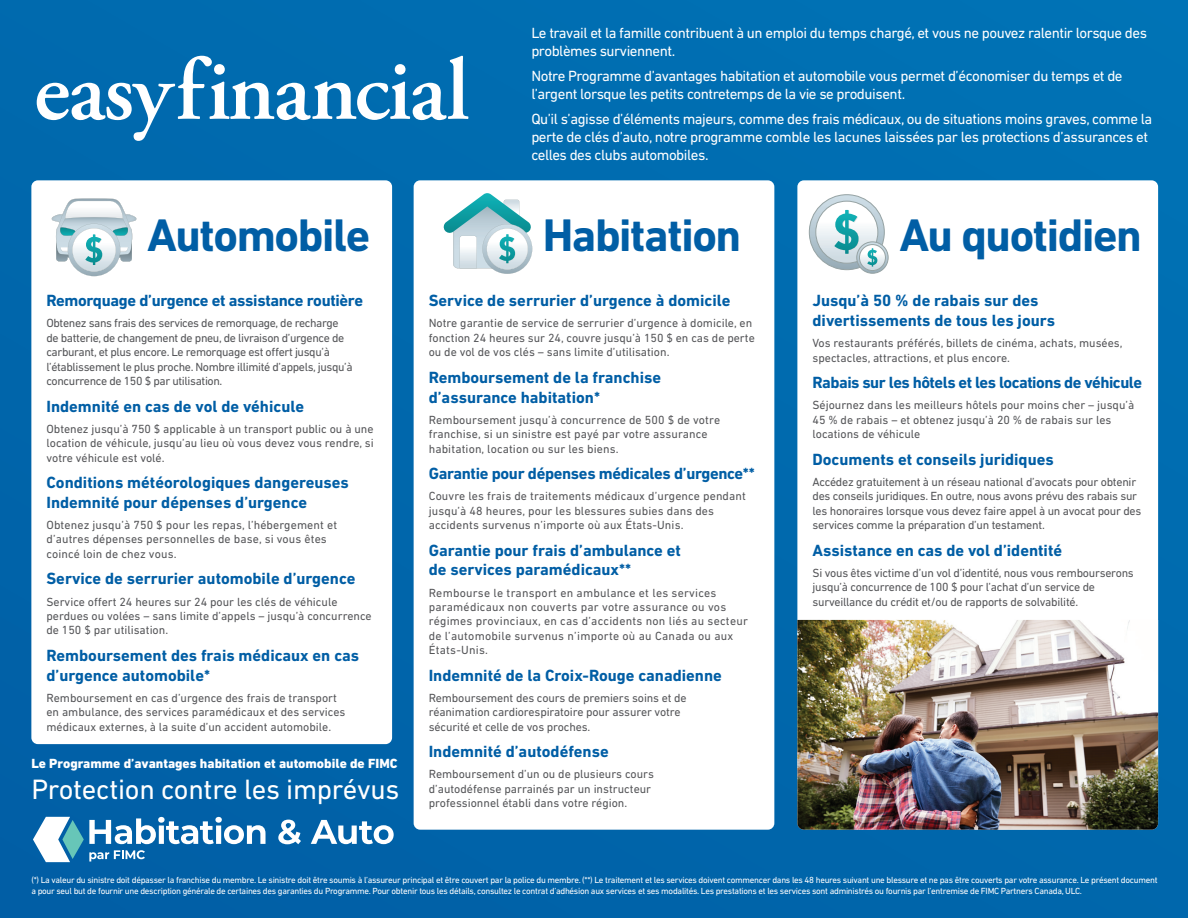
<style>
.page{position:relative;width:1188px;height:918px;background:#006aae}
.page>*{position:absolute;margin:0;border:0;box-sizing:border-box;transform-origin:0 0}
.t1{font:700 46.5px "DIN Next LT Pro";letter-spacing:-.03em;color:#015ea5}
.t2{font:28.5px "DIN Next LT Pro";letter-spacing:-.01em;color:#fff}
.t3{font:700 16.5px/19.8px "DIN Next LT Pro";color:#015ea5}
.t4{font:700 16.5px "DIN Next LT Pro";letter-spacing:-.02em;color:#015ea5}
.t5{font:700 16.5px "DIN Next LT Pro";letter-spacing:-.03em;color:#015ea5}
.t6{font:15px/18px "DIN Next LT Pro";letter-spacing:-.03em;color:#fff}
.t7{font:800 13.5px "DIN Next LT Pro";color:#fff}
.t8{font:12px/14.4px "DIN Next LT Pro";color:#555659}
.t9{font:12px/14.4px "DIN Next LT Pro";letter-spacing:-.02em;color:#555659}
.t10{font:12px/14.4px "DIN Next LT Pro";letter-spacing:-.03em;color:#555659}
.t11{font:12px/14.4px "DIN Next LT Pro";letter-spacing:.02em;color:#555659}
.t12{font:9px/10.8px "DIN Next LT Pro";letter-spacing:-.03em;color:#fff}
</style>
<div class="page">
<div style="left:31px;top:180px;width:361px;height:564px;background:#fff;border-radius:6px"></div>
<div style="left:414px;top:180px;width:360px;height:650px;background:#fff;border-radius:6px"></div>
<div style="left:797px;top:180px;width:361px;height:650px;background:#fff;border-radius:6px"></div>
<img style="left:797px;top:620px;width:361px;height:210px">
<svg style="left:443px;top:193px;width:89px;height:81px"></svg>
<svg style="left:52px;top:198px;width:84px;height:78px"></svg>
<svg style="left:809px;top:195px;width:79px;height:78px"></svg>
<svg style="left:37px;top:56px;width:432px;height:85px"></svg>
<svg style="left:33px;top:817px;width:361px;height:45px"></svg>
<h1 class="t1" style="left:147px;top:208px;width:225px">Automobile</h1>
<h3 class="t4" style="left:46px;top:291px;width:318px">Remorquage d’urgence et assistance routière</h3>
<p class="t10" style="left:46px;top:316px;width:308px">Obtenez sans frais des services de remorquage, de recharge de batterie, de changement de pneu, de livraison d’urgence de carburant, et plus encore. Le remorquage est offert jusqu’à l’établissement le plus proche. Nombre illimité d’appels, jusqu’à concurrence de 150 $ par utilisation.</p>
<h3 class="t3" style="left:46px;top:396px;width:259px">Indemnité en cas de vol de véhicule</h3>
<p class="t8" style="left:46px;top:421px;width:329px;text-align:justify">Obtenez jusqu’à 750 $ applicable à un transport public ou à une location de véhicule, jusqu’au lieu où vous devez vous rendre, si votre véhicule est volé.</p>
<h3 class="t3" style="left:46px;top:473px;width:304px">Conditions météorologiques dangereuses<br>Indemnité pour dépenses d’urgence</h3>
<p class="t8" style="left:46px;top:518px;width:292px">Obtenez jusqu’à 750 $ pour les repas, l’hébergement et d’autres dépenses personnelles de base, si vous êtes coincé loin de chez vous.</p>
<h3 class="t3" style="left:46px;top:569px;width:310px">Service de serrurier automobile d’urgence</h3>
<p class="t8" style="left:46px;top:594px;width:327px">Service offert 24 heures sur 24 pour les clés de véhicule perdues ou volées – sans limite d’appels – jusqu’à concurrence de 150 $ par utilisation.</p>
<h3 class="t3" style="left:46px;top:645px;width:314px">Remboursement des frais médicaux en cas d’urgence automobile*</h3>
<p class="t8" style="left:46px;top:690px;width:300px">Remboursement en cas d’urgence des frais de transport en ambulance, des services paramédicaux et des services médicaux externes, à la suite d’un accident automobile.</p>
<p class="t7" style="left:31px;top:756px;width:368px">Le Programme d’avantages habitation et automobile de FIMC</p>
<h2 class="t2" style="left:31px;top:773px;width:370px">Protection contre les imprévus</h2>
<p class="t6" style="left:531px;top:24px;width:617px">Le travail et la famille contribuent à un emploi du temps chargé, et vous ne pouvez ralentir lorsque des problèmes surviennent.</p>
<p class="t6" style="left:531px;top:67px;width:593px">Notre Programme d’avantages habitation et automobile vous permet d’économiser du temps et de l’argent lorsque les petits contretemps de la vie se produisent.</p>
<p class="t6" style="left:531px;top:109px;width:622px">Qu’il s’agisse d’éléments majeurs, comme des frais médicaux, ou de situations moins graves, comme la perte de clés d’auto, notre programme comble les lacunes laissées par les protections d’assurances et celles des clubs automobiles.</p>
<h1 class="t1" style="left:543px;top:208px;width:200px">Habitation</h1>
<h1 class="t1" style="left:899px;top:208px;width:244px">Au quotidien</h1>
<h3 class="t3" style="left:429px;top:291px;width:303px">Service de serrurier d’urgence à domicile</h3>
<p class="t8" style="left:429px;top:316px;width:328px">Notre garantie de service de serrurier d’urgence à domicile, en fonction 24 heures sur 24, couvre jusqu’à 150 $ en cas de perte ou de vol de vos clés – sans limite d’utilisation.</p>
<h3 class="t3" style="left:429px;top:367px;width:234px">Remboursement de la franchise d’assurance habitation*</h3>
<p class="t8" style="left:429px;top:412px;width:293px">Remboursement jusqu’à concurrence de 500 $ de votre franchise, si un sinistre est payé par votre assurance habitation, location ou sur les biens.</p>
<h3 class="t4" style="left:429px;top:464px;width:327px">Garantie pour dépenses médicales d’urgence**</h3>
<p class="t8" style="left:429px;top:489px;width:319px">Couvre les frais de traitements médicaux d’urgence pendant jusqu’à 48 heures, pour les blessures subies dans des accidents survenus n’importe où aux États-Unis.</p>
<h3 class="t3" style="left:429px;top:540px;width:254px">Garantie pour frais d’ambulance et de services paramédicaux**</h3>
<p class="t11" style="left:429px;top:585px;width:321px">Rembourse le transport en ambulance et les services paramédicaux non couverts par votre assurance ou vos régimes provinciaux, en cas d’accidents non liés au secteur de l’automobile survenus n’importe où au Canada ou aux États-Unis.</p>
<h3 class="t3" style="left:429px;top:665px;width:295px">Indemnité de la Croix-Rouge canadienne</h3>
<p class="t8" style="left:429px;top:690px;width:259px">Remboursement des cours de premiers soins et de réanimation cardiorespiratoire pour assurer votre sécurité et celle de vos proches.</p>
<h3 class="t3" style="left:429px;top:742px;width:182px">Indemnité d’autodéfense</h3>
<p class="t8" style="left:429px;top:767px;width:227px">Remboursement d’un ou de plusieurs cours d’autodéfense parrainés par un instructeur professionnel établi dans votre région.</p>
<h3 class="t3" style="left:813px;top:291px;width:244px">Jusqu’à 50 % de rabais sur des divertissements de tous les jours</h3>
<p class="t8" style="left:813px;top:336px;width:312px">Vos restaurants préférés, billets de cinéma, achats, musées, spectacles, attractions, et plus encore.</p>
<h3 class="t5" style="left:813px;top:373px;width:331px">Rabais sur les hôtels et les locations de véhicule</h3>
<p class="t8" style="left:813px;top:398px;width:323px">Séjournez dans les meilleurs hôtels pour moins cher – jusqu’à<br>45 % de rabais – et obtenez jusqu’à 20 % de rabais sur les locations de véhicule</p>
<h3 class="t3" style="left:813px;top:449px;width:243px">Documents et conseils juridiques</h3>
<p class="t9" style="left:813px;top:474px;width:330px">Accédez gratuitement à un réseau national d’avocats pour obtenir des conseils juridiques. En outre, nous avons prévu des rabais sur les honoraires lorsque vous devez faire appel à un avocat pour des services comme la préparation d’un testament.</p>
<h3 class="t3" style="left:813px;top:540px;width:251px">Assistance en cas de vol d’identité</h3>
<p class="t9" style="left:813px;top:565px;width:323px">Si vous êtes victime d’un vol d’identité, nous vous rembourserons jusqu’à concurrence de 100 $ pour l’achat d’un service de surveillance du crédit et/ou de rapports de solvabilité.</p>
<p class="t12" style="left:31px;top:875px;width:1128px">(*) La valeur du sinistre doit dépasser la franchise du membre. Le sinistre doit être soumis à l’assureur principal et être couvert par la police du membre. (**) Le traitement et les services doivent commencer dans les 48 heures suivant une blessure et ne pas être couverts par votre assurance. Le présent document a pour seul but de fournir une description générale de certaines des garanties du Programme. Pour obtenir tous les détails, consultez le contrat d’adhésion aux services et ses modalités. Les prestations et les services sont administrés ou fournis par l’entremise de FIMC Partners Canada, ULC.</p>
</div>
